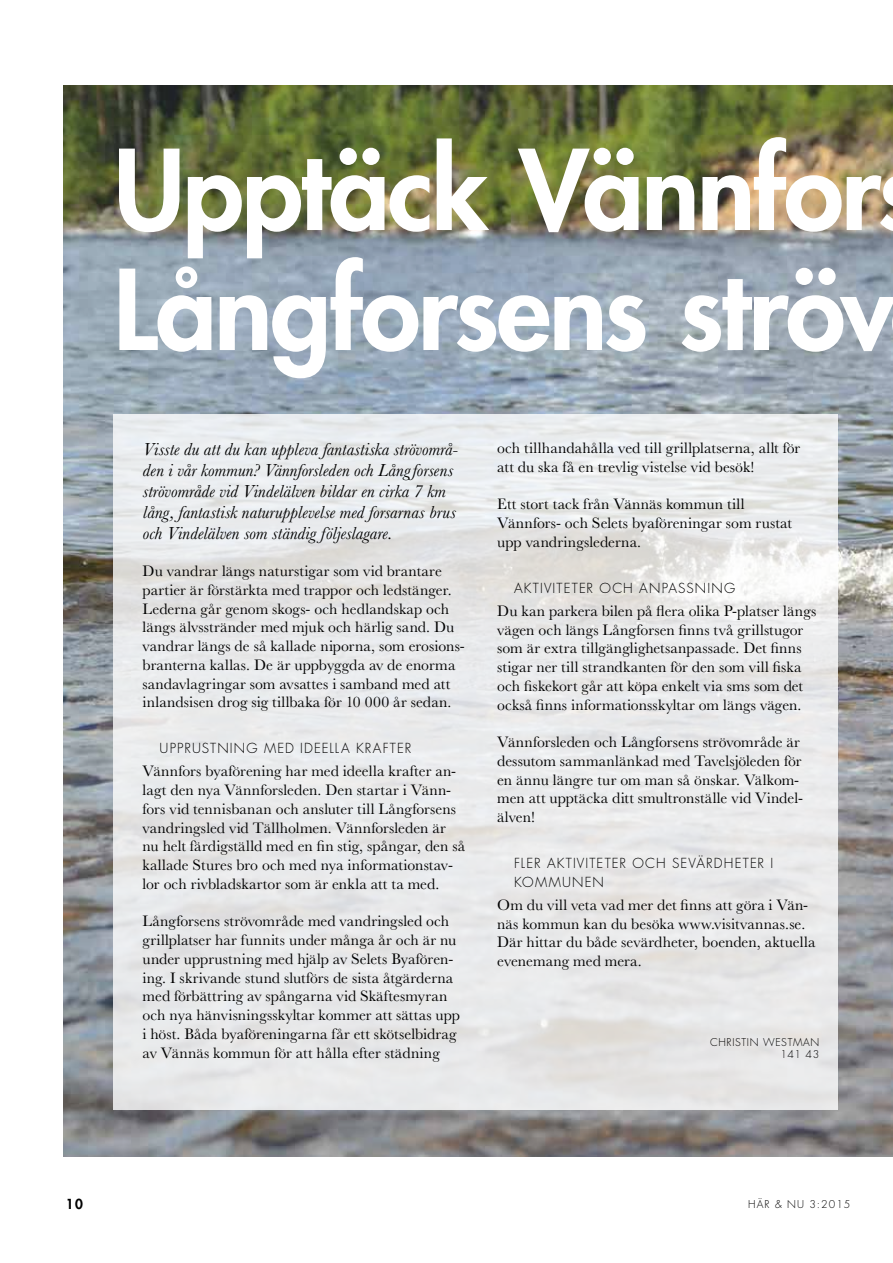
<style>
.page{position:relative;width:893px;height:1263px;background:#fff}
.page>*{position:absolute;margin:0;border:0;box-sizing:border-box;transform-origin:0 0}
.t1{font:800 108px/120px "Futura Std";letter-spacing:-.02em;color:#fff}
.t2{font:italic 18px/21px "Baskerville MT Std";letter-spacing:.005em;color:#000}
.t3{font:15.75px/18.8px "Baskerville MT Std";letter-spacing:.005em;color:#000}
.t4{font:300 13.5px/18.8px "Futura Std";letter-spacing:.09em;color:#000}
.t5{font:800 13.5px "Futura Std";color:#000}
.t6{font:300 10.5px/12px "Futura Std";letter-spacing:.06em;color:#000;text-align:right}
.t7{font:300 10.5px "Futura Std";letter-spacing:.1em;color:#000}
</style>
<div class="page">
<img style="left:64px;top:85px;width:829px;height:1072px">
<svg style="left:114px;top:415px;width:724px;height:695px;background:#e8e8e9"></svg>
<h1 class="t1" style="left:114px;top:130px;width:782px">Upptäck Vännfor<br>Långforsens ströv</h1>
<p class="t2" style="left:143px;top:438px;width:317px">Visste du att du kan uppleva fantastiska strövområ&shy;den i vår kommun? Vännforsleden och Långforsens strövområde vid Vindelälven bildar en cirka 7 km lång, fantastisk naturupplevelse med forsarnas brus och Vindelälven som ständig följeslagare.</p>
<p class="t3" style="left:143px;top:562px;width:324px">Du vandrar längs naturstigar som vid brantare partier är förstärkta med trappor och ledstänger.<br>Lederna går genom skogs- och hedlandskap och längs älvsstränder med mjuk och härlig sand. Du vandrar längs de så kallade niporna, som erosions&shy;branterna kallas. De är uppbyggda av de enorma sandavlagringar som avsattes i samband med att inlandsisen drog sig tillbaka för 10 000 år sedan.</p>
<p class="t4" style="left:160px;top:739px;width:9px">UPP</p>
<p class="t4" style="left:184px;top:739px;width:228px">RUSTNI NG MED I DEELLA KRAFTER</p>
<p class="t3" style="left:143px;top:762px;width:324px">Vännfors byaförening har med ideella krafter an&shy;lagt den nya Vännforsleden. Den startar i Vänn&shy;fors vid tennisbanan och ansluter till Långforsens vandringsled vid Tällholmen. Vännforsleden är nu helt färdigställd med en fin stig, spångar, den så kallade Stures bro och med nya informationstav&shy;lor och rivbladskartor som är enkla att ta med.</p>
<p class="t3" style="left:143px;top:912px;width:319px">Långforsens strövområde med vandringsled och grillplatser har funnits under många år och är nu under upprustning med hjälp av Selets Byafören&shy;ing. I skrivande stund slutförs de sista åtgärderna med förbättring av spångarna vid Skäftesmyran och nya hänvisningsskyltar kommer att sättas upp i höst. Båda byaföreningarna får ett skötselbidrag av Vännäs kommun för att hålla efter städning</p>
<p class="t3" style="left:497px;top:438px;width:305px">och tillhandahålla ved till grillplatserna, allt för att du ska få en trevlig vistelse vid besök!</p>
<p class="t3" style="left:497px;top:495px;width:296px">Ett stort tack från Vännäs kommun till<br>Vännfors- och Selets byaföreningar som rustat upp vandringslederna.</p>
<p class="t4" style="left:514px;top:579px;width:219px">AKTIVITETER OCH ANPASSNI NG</p>
<p class="t3" style="left:497px;top:601px;width:321px">Du kan parkera bilen på flera olika P-platser längs vägen och längs Långforsen finns två grillstugor som är extra tillgänglighetsanpassade. Det finns stigar ner till strandkanten för den som vill fiska och fiskekort går att köpa enkelt via sms som det också finns informationsskyltar om längs vägen.</p>
<p class="t3" style="left:497px;top:732px;width:307px">Vännforsleden och Långforsens strövområde är dessutom sammanlänkad med Tavelsjöleden för en ännu längre tur om man så önskar. Välkom&shy;men att upptäcka ditt smultronställe vid Vindel&shy;älven!</p>
<p class="t4" style="left:514px;top:854px;width:258px">FLER AKTIVITETER OCH SEVÄRDHETER I<br>KOMMUNEN</p>
<p class="t3" style="left:497px;top:895px;width:320px">Om du vill veta vad mer det finns att göra i Vän&shy;näs kommun kan du besöka www.visitvannas.se.<br>Där hittar du både sevärdheter, boenden, aktuella evenemang med mera.</p>
<p class="t6" style="left:710px;top:1037px;width:111px">CHRISTI N WESTMAN<br>141 43</p>
<p class="t5" style="left:66px;top:1195px;width:18px">10</p>
<p class="t7" style="left:748px;top:1198px;width:104px">HÄR &amp; NU 3:2015</p>
</div>
